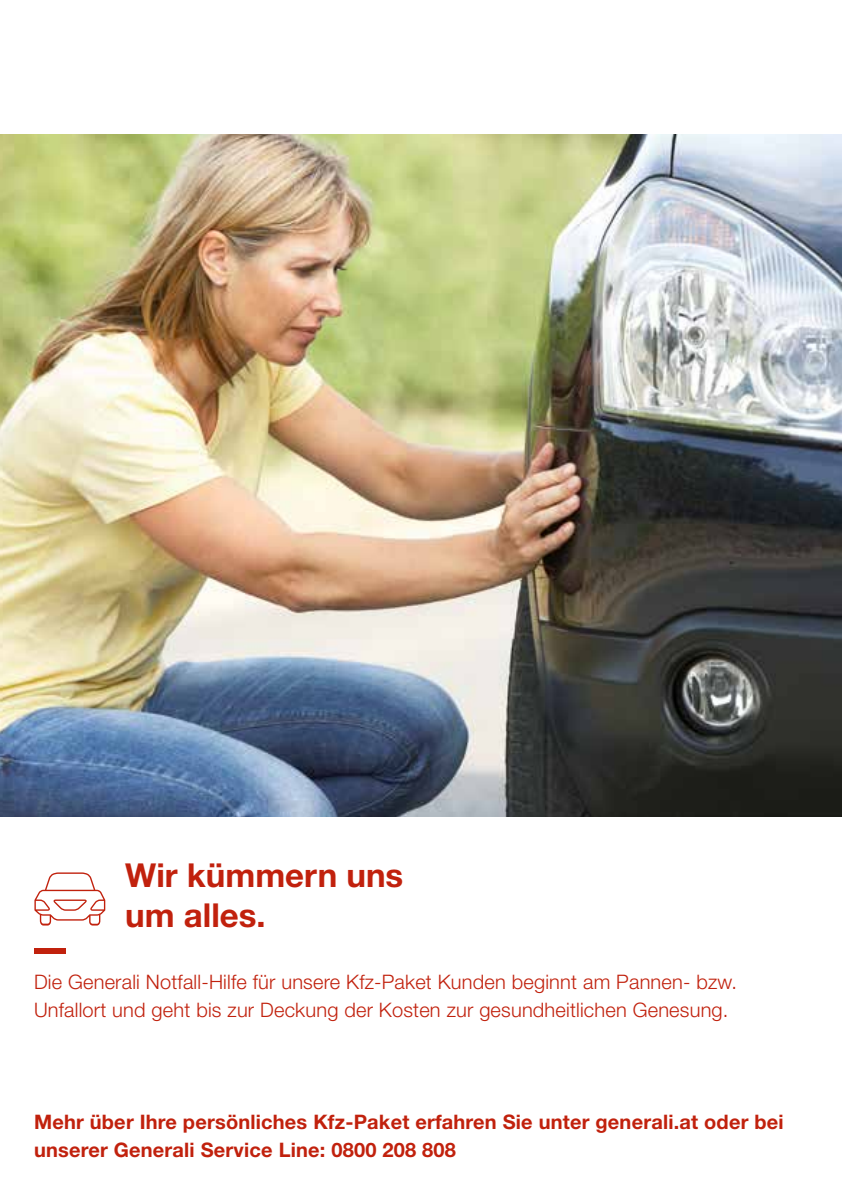
<style>
.page{position:relative;width:842px;height:1191px;background:#fff}
.page>*{position:absolute;margin:0;border:0;box-sizing:border-box;transform-origin:0 0}
.t1{font:700 33px/39.6px "Helvetica Neue LT Std";color:#c1210d}
.t2{font:300 20px/28px "Helvetica Neue LT Std";letter-spacing:.01em;color:#c1210d}
.t3{font:700 20px/28px "Helvetica Neue LT Std";letter-spacing:.01em;color:#c1210d}
</style>
<div class="page">
<div style="left:34px;top:948px;width:31px;height:5px;background:#c1210d"></div>
<img style="left:0;top:135px;width:842px;height:681px">
<svg style="left:34px;top:872px;width:71px;height:53px"></svg>
<h1 class="t1" style="left:125px;top:855px;width:279px">Wir kümmern uns um alles.</h1>
<p class="t2" style="left:34px;top:967px;width:704px">Die Generali Notfall-Hilfe für unsere Kfz-Paket Kunden beginnt am Pannen- bzw.<br>Unfallort und geht bis zur Deckung der Kosten zur gesundheitlichen Genesung.</p>
<p class="t3" style="left:34px;top:1107px;width:751px">Mehr über Ihre persönliches Kfz-Paket erfahren Sie unter generali.at oder bei unserer Generali Service Line: 0800 208 808</p>
</div>
